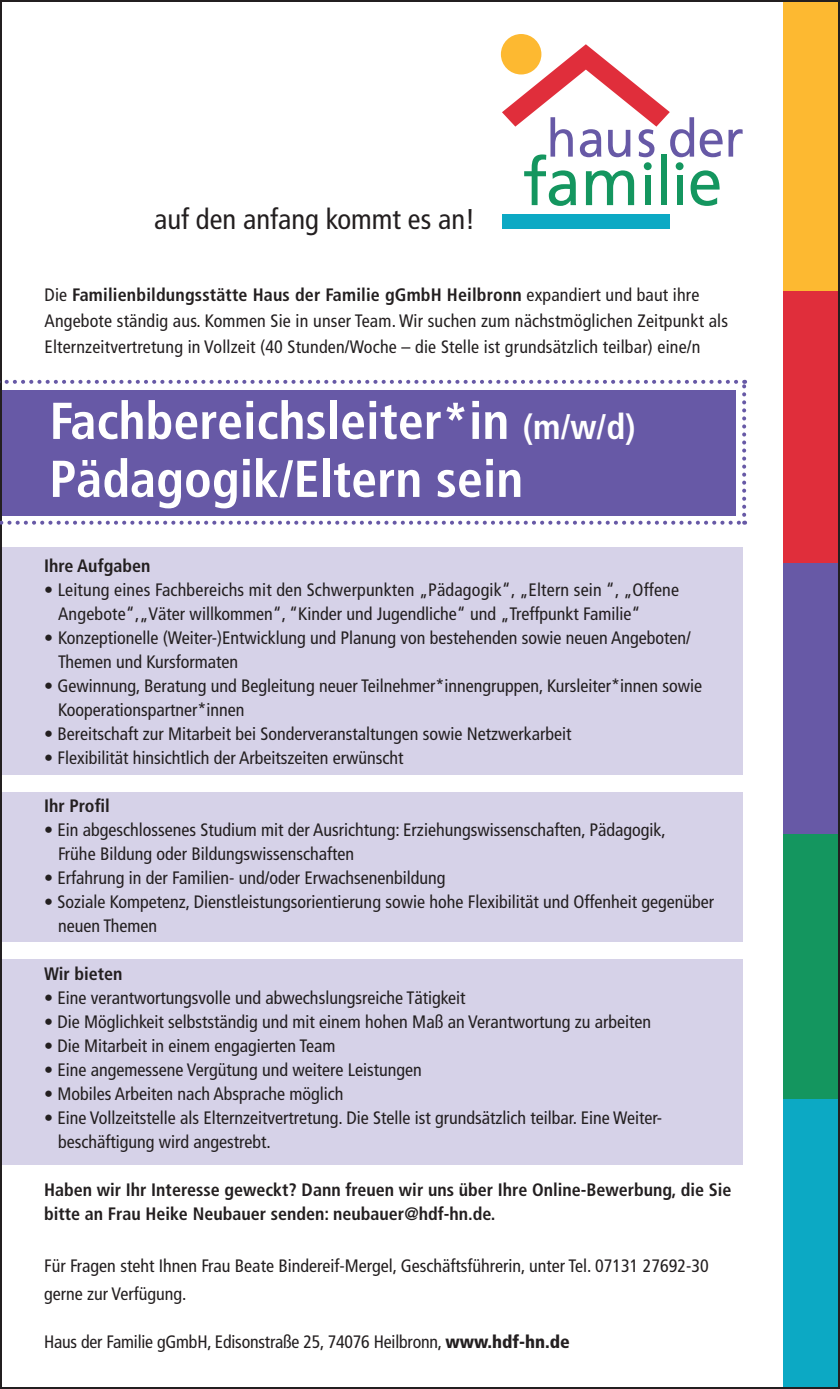
<style>
.page{position:relative;width:840px;height:1389px;background:#fff}
.page>*{position:absolute;margin:0;border:0;box-sizing:border-box;transform-origin:0 0}
.t1{font:700 condensed 51.8px/58px "Frutiger LT";color:#fff}
.t2{font:condensed 28.6px "Frutiger LT";color:#231f20}
.t3{font:condensed 18px/24px "Frutiger LT";color:#231f20}
.t4{font:700 condensed 18px/24px "Frutiger LT";color:#231f20}
.s1{font-weight:700}
.s2{font-size:35.2px}
.s3{font-weight:900}
</style>
<div class="page">
<svg style="left:728px;top:129px;width:14px;height:28px"></svg>
<svg style="left:502px;top:44px;width:220px;height:162px"></svg>
<div style="left:501px;top:214px;width:168px;height:15px;background:#0ca9c4"></div>
<div style="left:500px;top:34px;width:41px;height:40px;background:#fdb931;border-radius:50%"></div>
<div style="left:782px;top:0;width:57px;height:292px;background:#fdb931"></div>
<div style="left:782px;top:292px;width:57px;height:271px;background:#e02e3b"></div>
<div style="left:782px;top:563px;width:57px;height:272px;background:#6759a6"></div>
<div style="left:782px;top:835px;width:57px;height:271px;background:#14965f"></div>
<div style="left:782px;top:1100px;width:57px;height:289px;background:#0ca9c4"></div>
<div style="left:0;top:547px;width:742px;height:227px;background:#d6d2e8"></div>
<div style="left:0;top:792px;width:742px;height:150px;background:#d6d2e8"></div>
<div style="left:0;top:959px;width:742px;height:206px;background:#d6d2e8"></div>
<div style="left:0;top:391px;width:735px;height:125px;background:#6759a6"></div>
<svg style="left:0;top:521px;width:744px;height:4px"></svg>
<svg style="left:742px;top:380px;width:3px;height:135px"></svg>
<svg style="left:0;top:380px;width:735px;height:4px"></svg>
<p class="t2" style="left:154px;top:203px;width:322px">auf den anfang kommt es an!</p>
<p class="t3" style="left:44px;top:282px;width:684px;line-height:26px">Die <span class="s1">Familienbildungsstätte Haus der Familie gGmbH Heilbronn</span> expandiert und baut ihre<br>Angebote ständig aus. Kommen Sie in unser Team. Wir suchen zum nächstmöglichen Zeitpunkt als<br>Elternzeitvertretung in Vollzeit (40 Stunden/Woche – die Stelle ist grundsätzlich teilbar) eine/n</p>
<p class="t1" style="left:49px;top:392px;width:587px">Fachbereichsleiter*in <span class="s2">(m/w/d)<br></span>Pädagogik/Eltern sein</p>
<p class="t4" style="left:44px;top:553px;width:108px">Ihre Aufgaben</p>
<p class="t3" style="left:58px;top:578px;width:622px;text-indent:-14px">• Leitung eines Fachbereichs mit den Schwerpunkten „Pädagogik“, „Eltern sein “, „Offene<br>Angebote“,„Väter willkommen“, “Kinder und Jugendliche“ und „Treffpunkt Familie“</p>
<p class="t3" style="left:44px;top:626px;width:648px">• Konzeptionelle (Weiter-)Entwicklung und Planung von bestehenden sowie neuen Angeboten/</p>
<p class="t3" style="left:58px;top:650px;width:181px">Themen und Kursformaten</p>
<p class="t3" style="left:58px;top:674px;width:645px;text-indent:-14px">• Gewinnung, Beratung und Begleitung neuer Teilnehmer*innengruppen, Kursleiter*innen sowie<br>Kooperationspartner*innen</p>
<p class="t3" style="left:44px;top:722px;width:528px">• Bereitschaft zur Mitarbeit bei Sonderveranstaltungen sowie Netzwerkarbeit</p>
<p class="t3" style="left:44px;top:746px;width:361px">• Flexibilität hinsichtlich der Arbeitszeiten erwünscht</p>
<p class="t4" style="left:44px;top:793px;width:67px">Ihr Profil</p>
<p class="t3" style="left:58px;top:818px;width:609px;text-indent:-14px">• Ein abgeschlossenes Studium mit der Ausrichtung: Erziehungswissenschaften, Pädagogik,<br>Frühe Bildung oder Bildungswissenschaften</p>
<p class="t3" style="left:44px;top:866px;width:403px">• Erfahrung in der Familien- und/oder Erwachsenenbildung</p>
<p class="t3" style="left:58px;top:890px;width:657px;text-indent:-14px">• Soziale Kompetenz, Dienstleistungsorientierung sowie hohe Flexibilität und Offenheit gegenüber neuen Themen</p>
<p class="t4" style="left:44px;top:961px;width:80px">Wir bieten</p>
<p class="t3" style="left:44px;top:986px;width:422px">• Eine verantwortungsvolle und abwechslungsreiche Tätigkeit</p>
<p class="t3" style="left:44px;top:1010px;width:608px">• Die Möglichkeit selbstständig und mit einem hohen Maß an Verantwortung zu arbeiten</p>
<p class="t3" style="left:44px;top:1034px;width:293px">• Die Mitarbeit in einem engagierten Team</p>
<p class="t3" style="left:44px;top:1058px;width:379px">• Eine angemessene Vergütung und weitere Leistungen</p>
<p class="t3" style="left:44px;top:1082px;width:301px">• Mobiles Arbeiten nach Absprache möglich</p>
<p class="t3" style="left:44px;top:1106px;width:619px">• Eine Vollzeitstelle als Elternzeitvertretung. Die Stelle ist grundsätzlich teilbar. Eine Weiter-</p>
<p class="t3" style="left:58px;top:1130px;width:214px">beschäftigung wird angestrebt.</p>
<p class="t4" style="left:44px;top:1177px;width:688px">Haben wir Ihr Interesse geweckt? Dann freuen wir uns über Ihre Online-Bewerbung, die Sie bitte an Frau Heike Neubauer senden: neubauer@hdf-hn.de.</p>
<p class="t3" style="left:44px;top:1252px;width:665px;line-height:28px">Für Fragen steht Ihnen Frau Beate Bindereif-Mergel, Geschäftsführerin, unter Tel. 07131 27692-30 gerne zur Verfügung.</p>
<p class="t3" style="left:44px;top:1330px;width:527px">Haus der Familie gGmbH, Edisonstraße 25, 74076 Heilbronn, <span class="s3">www.hdf-hn.de</span></p>
</div>
